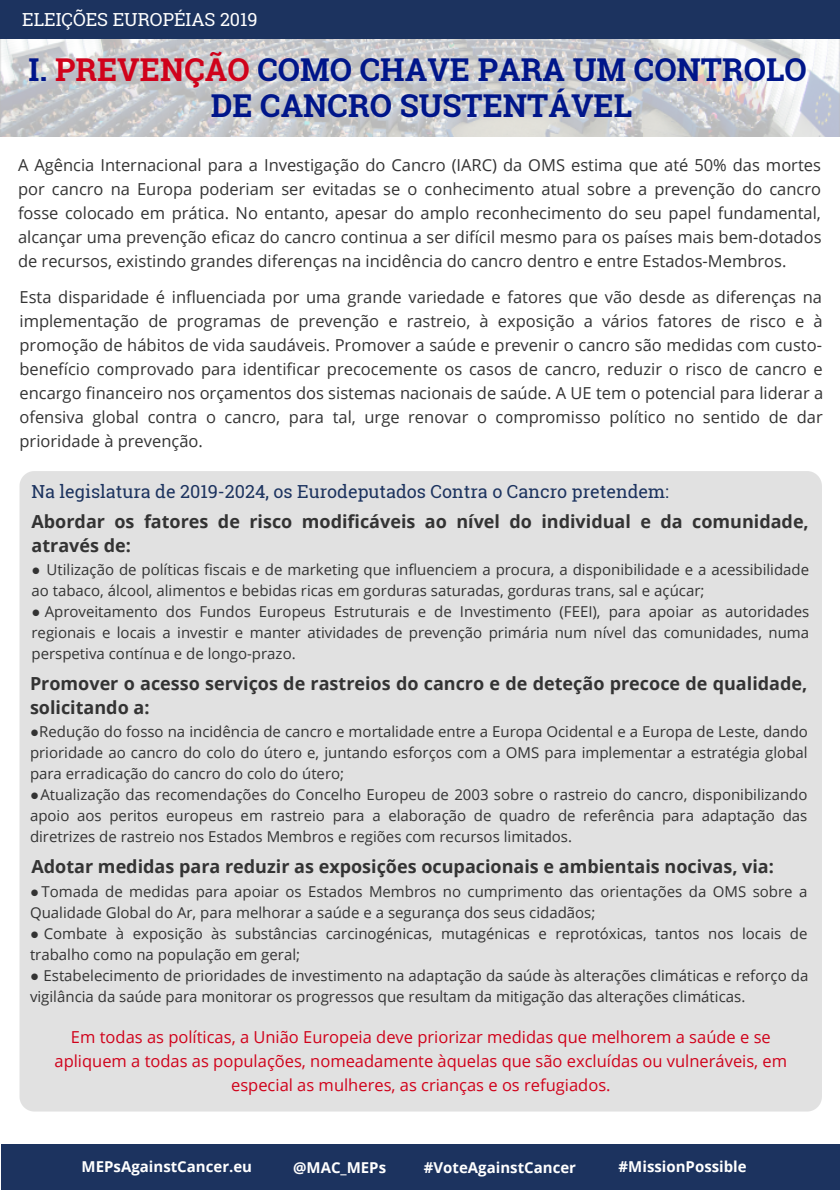
<style>
.page{position:relative;width:840px;height:1190px;background:#fff}
.page>*{position:absolute;margin:0;border:0;box-sizing:border-box;transform-origin:0 0}
.t1{font:700 31.6px/36px "Roboto Slab";color:#00168a;text-align:center}
.t2{font:700 18px/24px "Open Sans";color:#333}
.t3{font:18px "Roboto Slab";color:#1c335f}
.t4{font:18px "Roboto Slab";color:#fff}
.t5{font:16.4px/24px "Open Sans";color:#333;text-align:justify}
.t6{font:16.4px/24px "Open Sans";color:#d0021b;text-align:center}
.t7{font:15px/21px "Open Sans";color:#333}
.t8{font:700 15px "Open Sans";color:#fff}
.s1{color:#d0021b}
.s2{font-family:"Times New Roman"}
</style>
<div class="page">
<div style="left:20px;top:471px;width:802px;height:640px;background:#e1e1e1"></div>
<div style="left:0;top:0;width:840px;height:39px;background:#1c335f"></div>
<div style="left:0;top:39px;width:840px;height:97px;background:#fff;opacity:.73"></div>
<div style="left:2px;top:1144px;width:838px;height:45px;background:#1c335f"></div>
<p class="t4" style="left:22px;top:7px;width:237px">ELEIÇÕES EUROPÉIAS 2019</p>
<h1 class="t1" style="left:28px;top:51px;width:780px">I. <span class="s1">PREVENÇÃO</span> COMO CHAVE PARA UM CONTROLO<br>DE CANCRO SUSTENTÁVEL</h1>
<p class="t5" style="left:18px;top:153px;width:805px">A Agência Internacional para a Investigação do Cancro (IARC) da OMS estima que até 50% das mortes por cancro na Europa poderiam ser evitadas se o conhecimento atual sobre a prevenção do cancro fosse colocado em prática. No entanto, apesar do amplo reconhecimento do seu papel fundamental, alcançar uma prevenção eficaz do cancro continua a ser difícil mesmo para os países mais bem-dotados de recursos, existindo grandes diferenças na incidência do cancro dentro e entre Estados-Membros.</p>
<p class="t5" style="left:20px;top:285px;width:805px">Esta disparidade é influenciada por uma grande variedade e fatores que vão desde as diferenças na implementação de programas de prevenção e rastreio, à exposição a vários fatores de risco e à promoção de hábitos de vida saudáveis. Promover a saúde e prevenir o cancro são medidas com custo&shy;benefício comprovado para identificar precocemente os casos de cancro, reduzir o risco de cancro e encargo financeiro nos orçamentos dos sistemas nacionais de saúde. A UE tem o potencial para liderar a ofensiva global contra o cancro, para tal, urge renovar o compromisso político no sentido de dar prioridade à prevenção.</p>
<p class="t3" style="left:32px;top:479px;width:639px">Na legislatura de 2019-2024, os Eurodeputados Contra o Cancro pretendem:</p>
<p class="t2" style="left:32px;top:509px;width:779px">Abordar os fatores de risco modificáveis ao nível do individual e da comunidade, através de:</p>
<p class="t7" style="left:32px;top:558px;width:779px"><span class="s2">●</span> Utilização de políticas fiscais e de marketing que influenciem a procura, a disponibilidade e a acessibilidade ao tabaco, álcool, alimentos e bebidas ricas em gorduras saturadas, gorduras trans, sal e açúcar;</p>
<p class="t7" style="left:32px;top:600px;width:779px;text-align:justify"><span class="s2">●</span> Aproveitamento dos Fundos Europeus Estruturais e de Investimento (FEEI), para apoiar as autoridades regionais e locais a investir e manter atividades de prevenção primária num nível das comunidades, numa perspetiva contínua e de longo-prazo.</p>
<p class="t2" style="left:30px;top:671px;width:779px">Promover o acesso serviços de rastreios do cancro e de deteção precoce de qualidade, solicitando a:</p>
<p class="t7" style="left:30px;top:720px;width:780px;text-align:justify"><span class="s2">●</span>Redução do fosso na incidência de cancro e mortalidade entre a Europa Ocidental e a Europa de Leste, dando prioridade ao cancro do colo do útero e, juntando esforços com a OMS para implementar a estratégia global para erradicação do cancro do colo do útero;</p>
<p class="t7" style="left:30px;top:783px;width:779px;text-align:justify"><span class="s2">●</span>Atualização das recomendações do Concelho Europeu de 2003 sobre o rastreio do cancro, disponibilizando apoio aos peritos europeus em rastreio para a elaboração de quadro de referência para adaptação das diretrizes de rastreio nos Estados Membros e regiões com recursos limitados.</p>
<p class="t2" style="left:32px;top:854px;width:744px">Adotar medidas para reduzir as exposições ocupacionais e ambientais nocivas, via:</p>
<p class="t7" style="left:30px;top:881px;width:779px"><span class="s2">●</span> Tomada de medidas para apoiar os Estados Membros no cumprimento das orientações da OMS sobre a<br>Qualidade Global do Ar, para melhorar a saúde e a segurança dos seus cidadãos;</p>
<p class="t7" style="left:30px;top:923px;width:779px"><span class="s2">●</span> Combate à exposição às substâncias carcinogénicas, mutagénicas e reprotóxicas, tantos nos locais de trabalho como na população em geral;</p>
<p class="t7" style="left:30px;top:965px;width:780px"><span class="s2">●</span> Estabelecimento de prioridades de investimento na adaptação da saúde às alterações climáticas e reforço da vigilância da saúde para monitorar os progressos que resultam da mitigação das alterações climáticas.</p>
<p class="t6" style="left:55px;top:1024px;width:734px">Em todas as políticas, a União Europeia deve priorizar medidas que melhorem a saúde e se apliquem a todas as populações, nomeadamente àquelas que são excluídas ou vulneráveis, em especial as mulheres, as crianças e os refugiados.</p>
<p class="t8" style="left:82px;top:1155px;width:172px">MEPsAgainstCancer.eu</p>
<p class="t8" style="left:293px;top:1157px;width:95px">@MAC_MEPs</p>
<p class="t8" style="left:424px;top:1157px;width:154px">#VoteAgainstCancer</p>
<p class="t8" style="left:619px;top:1155px;width:130px">#MissionPossible</p>
</div>
